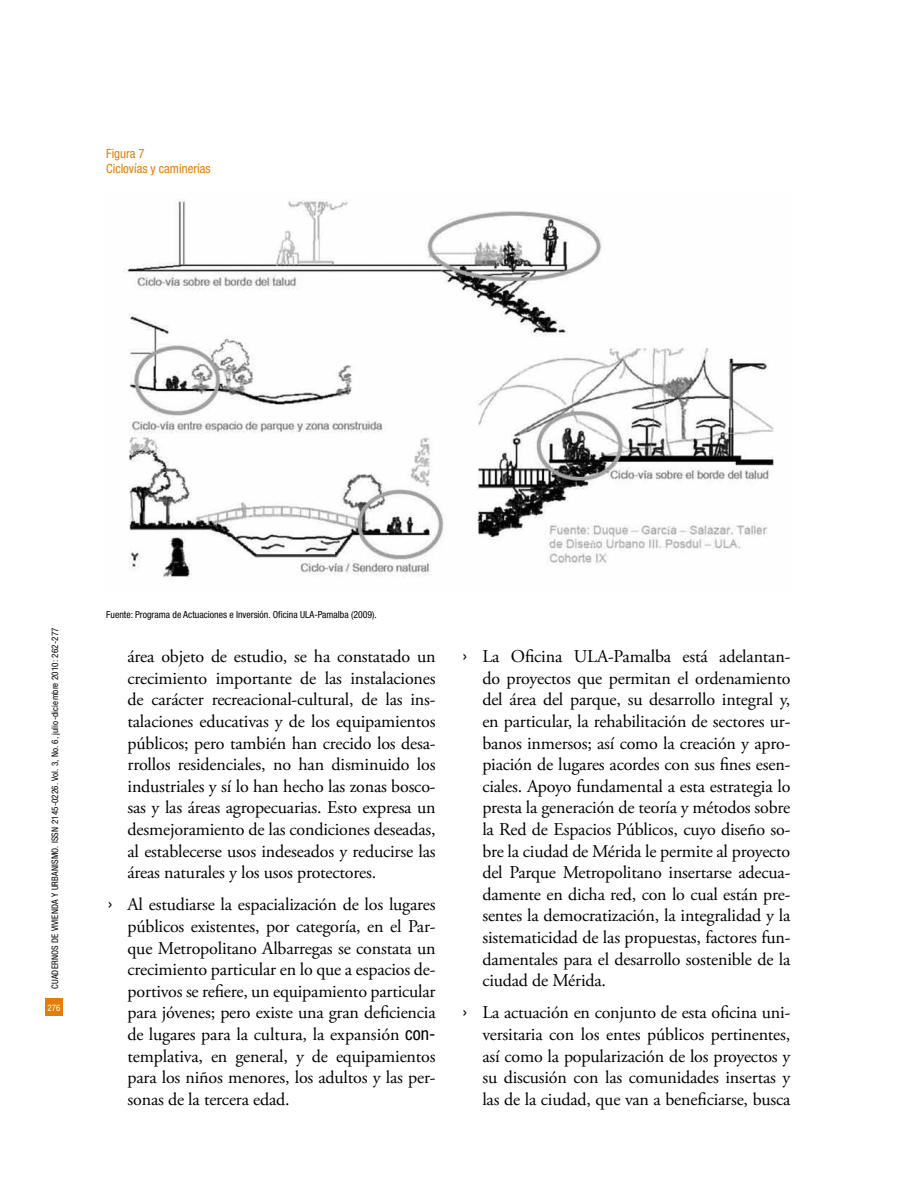
<style>
.page{position:relative;width:918px;height:1188px;background:#fff}
.page>*{position:absolute;margin:0;border:0;box-sizing:border-box;transform-origin:0 0}
.t1{font:18px/21.6px "Adobe Garamond Pro";letter-spacing:-.01em;color:#000;text-align:justify}
.t2{font:condensed 12.75px/15.3px "Helvetica Neue";color:#e67d00}
.t3{font:condensed 9.75px "Helvetica Neue";color:#000}
.t4{font:condensed 9px "Helvetica Neue";letter-spacing:.02em;color:#000}
.t5{font:condensed 9px "Helvetica Neue";color:#fff}
.s1{font-family:"Helvetica Neue";font-stretch:condensed}
</style>
<div class="page">
<div style="left:45px;top:999px;width:18px;height:17px;background:#e67d00"></div>
<img style="left:123px;top:199px;width:651px;height:378px">
<p class="t2" style="left:106px;top:146px;width:106px">Figura 7<br>Ciclovías y caminerías</p>
<p class="t4" style="left:50px;top:989px;width:363px;rotate:-90deg">CUADERNOS DE VIVIENDA Y URBANISMO. ISSN 2145-0226. Vol. 3, No. 6, julio-diciembre 2010: 262-277</p>
<p class="t5" style="left:48px;top:1003px;width:14px">276</p>
<p class="t3" style="left:106px;top:609px;width:272px">Fuente: Programa de Actuaciones e Inversión. Oficina ULA-Pamalba (2009).</p>
<p class="t1" style="left:128px;top:646px;width:310px">área objeto de estudio, se ha constatado un crecimiento importante de las instalaciones de carácter recreacional-cultural, de las ins&shy;talaciones educativas y de los equipamientos públicos; pero también han crecido los desa&shy;rrollos residenciales, no han disminuido los industriales y sí lo han hecho las zonas bosco&shy;sas y las áreas agropecuarias. Esto expresa un desmejoramiento de las condiciones deseadas, al establecerse usos indeseados y reducirse las áreas naturales y los usos protectores.</p>
<p class="t1" style="left:128px;top:895px;width:310px;text-indent:-19px"><span class="s1">›</span> Al estudiarse la espacialización de los lugares públicos existentes, por categoría, en el Par&shy;que Metropolitano Albarregas se constata un crecimiento particular en lo que a espacios de&shy;portivos se refiere, un equipamiento particular para jóvenes; pero existe una gran deficiencia de lugares para la cultura, la expansión <span class="s1">con&shy;</span>templativa, en general, y de equipamientos para los niños menores, los adultos y las per&shy;sonas de la tercera edad.</p>
<p class="t1" style="left:482px;top:646px;width:310px;text-indent:-19px"><span class="s1">›</span> La Oficina ULA-Pamalba está adelantan&shy;do proyectos que permitan el ordenamiento del área del parque, su desarrollo integral y, en particular, la rehabilitación de sectores ur&shy;banos inmersos; así como la creación y apro&shy;piación de lugares acordes con sus fines esen&shy;ciales. Apoyo fundamental a esta estrategia lo presta la generación de teoría y métodos sobre la Red de Espacios Públicos, cuyo diseño so&shy;bre la ciudad de Mérida le permite al proyecto del Parque Metropolitano insertarse adecua&shy;damente en dicha red, con lo cual están pre&shy;sentes la democratización, la integralidad y la sistematicidad de las propuestas, factores fun&shy;damentales para el desarrollo sostenible de la ciudad de Mérida.</p>
<p class="t1" style="left:482px;top:1003px;width:310px;text-indent:-19px"><span class="s1">›</span> La actuación en conjunto de esta oficina uni&shy;versitaria con los entes públicos pertinentes, así como la popularización de los proyectos y su discusión con las comunidades insertas y las de la ciudad, que van a beneficiarse, busca</p>
</div>
